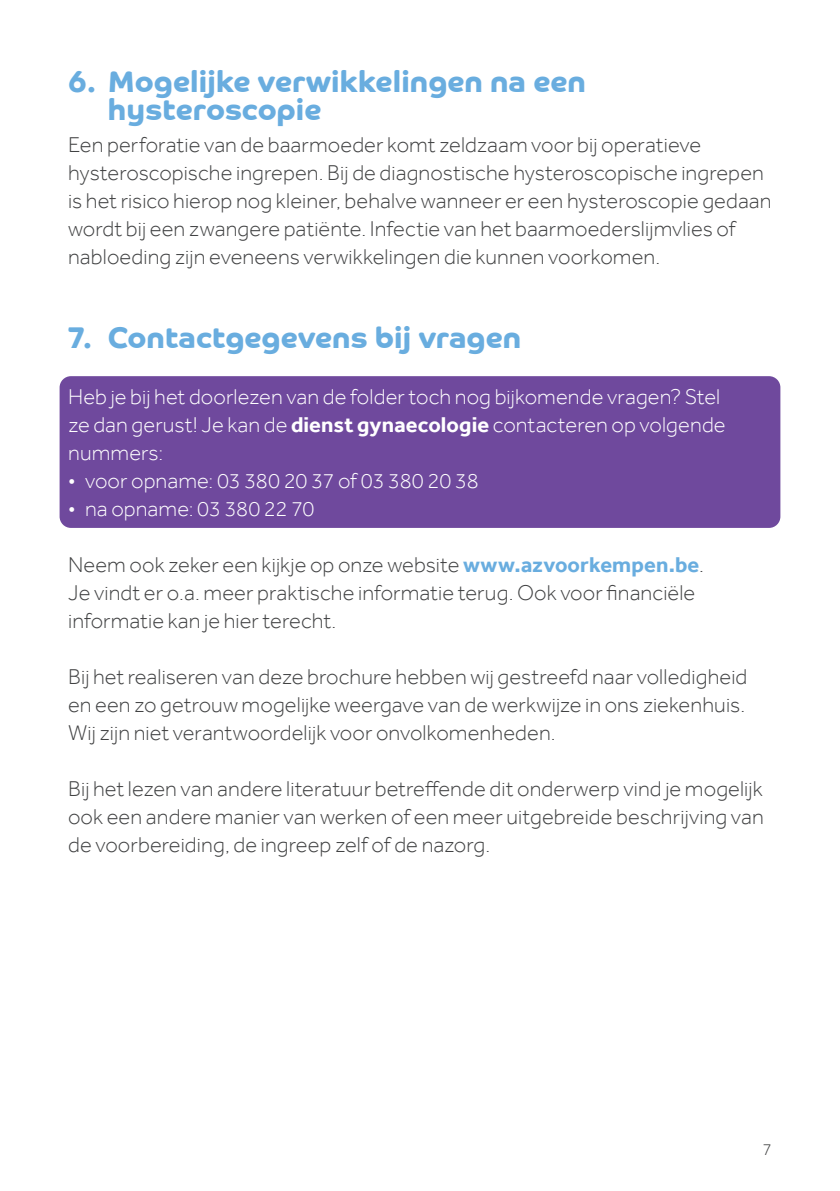
<style>
.page{position:relative;width:840px;height:1191px;background:#fff}
.page>*{position:absolute;margin:0;border:0;box-sizing:border-box;transform-origin:0 0}
.t1{font:700 30px/28px "Co Headline";letter-spacing:.005em;color:#69addf}
.t2{font:300 22px/28px "Effra";letter-spacing:.005em;color:#414243}
.t3{font:300 22px/28px "Effra";letter-spacing:.005em;color:#fff}
.t4{font:300 17px "Effra";color:#414243}
.s1{font-weight:700}
.s2{font-weight:700;color:#69addf}
</style>
<div class="page">
<div style="left:60px;top:376px;width:720px;height:152px;background:#6f499d;border-radius:11px"></div>
<h1 class="t1" style="left:108px;top:68px;width:479px;text-indent:-40px">6. Mogelijke verwikkelingen na een hysteroscopie</h1>
<p class="t2" style="left:68px;top:131px;width:704px">Een perforatie van de baarmoeder komt zeldzaam voor bij operatieve hysteroscopische ingrepen. Bij de diagnostische hysteroscopische ingrepen is het risico hierop nog kleiner, behalve wanneer er een hysteroscopie gedaan wordt bij een zwangere patiënte. Infectie van het baarmoederslijmvlies of nabloeding zijn eveneens verwikkelingen die kunnen voorkomen.</p>
<h1 class="t1" style="left:68px;top:324px;width:454px">7. Contactgegevens bij vragen</h1>
<p class="t3" style="left:68px;top:383px;width:658px">Heb je bij het doorlezen van de folder toch nog bijkomende vragen? Stel ze dan gerust! Je kan de <span class="s1">dienst gynaecologie</span> contacteren op volgende nummers:</p>
<p class="t3" style="left:68px;top:467px;width:412px">• voor opname: 03 380 20 37 of 03 380 20 38</p>
<p class="t3" style="left:68px;top:495px;width:248px">• na opname: 03 380 22 70</p>
<p class="t2" style="left:68px;top:551px;width:637px">Neem ook zeker een kijkje op onze website <span class="s2">www.azvoorkempen.be</span>.<br>Je vindt er o.a. meer praktische informatie terug. Ook voor financiële informatie kan je hier terecht.</p>
<p class="t2" style="left:68px;top:663px;width:680px;text-align:justify">Bij het realiseren van deze brochure hebben wij gestreefd naar volledigheid en een zo getrouw mogelijke weergave van de werkwijze in ons ziekenhuis.<br>Wij zijn niet verantwoordelijk voor onvolkomenheden.</p>
<p class="t2" style="left:68px;top:775px;width:697px;text-align:justify">Bij het lezen van andere literatuur betreffende dit onderwerp vind je mogelijk ook een andere manier van werken of een meer uitgebreide beschrijving van de voorbereiding, de ingreep zelf of de nazorg.</p>
<p class="t4" style="left:762px;top:1140px;width:11px">7</p>
</div>
